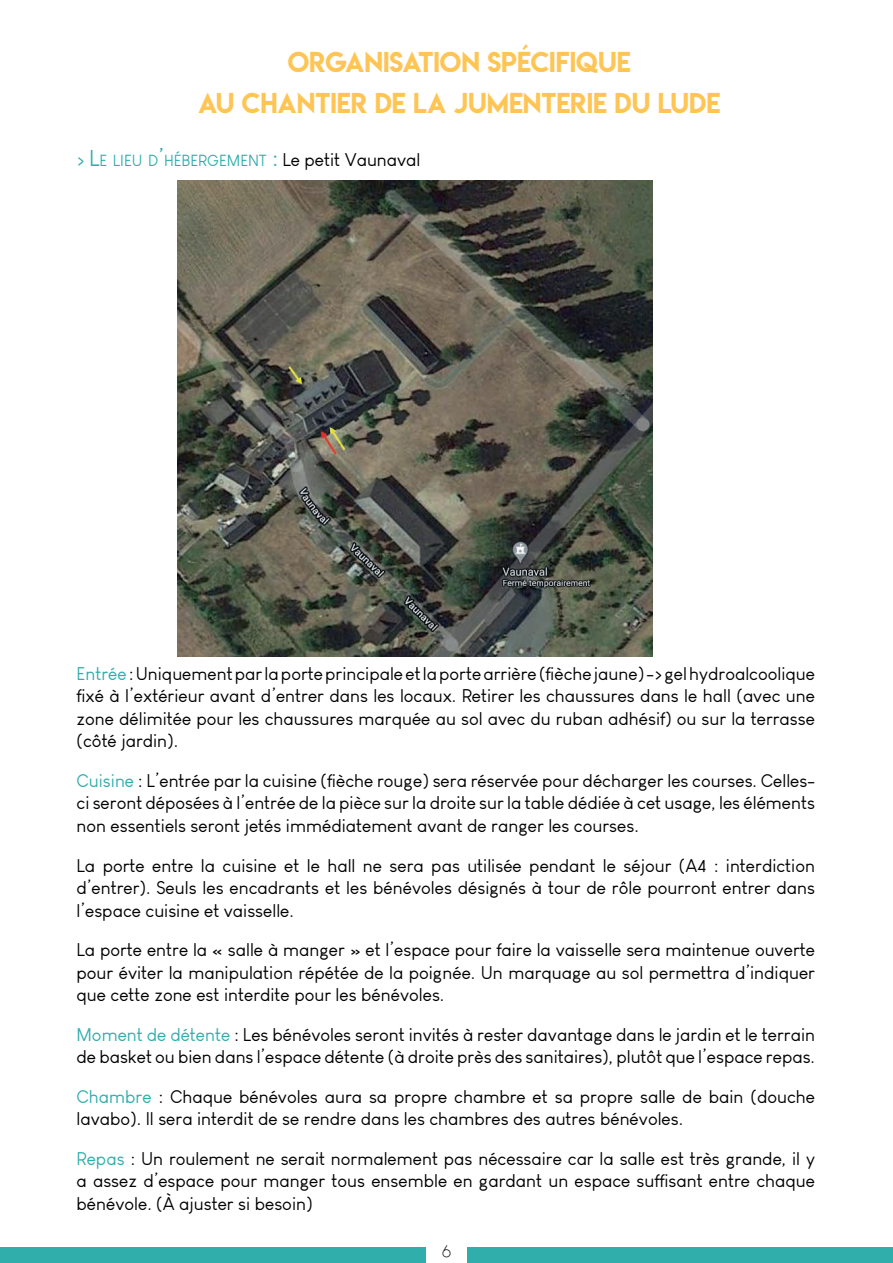
<style>
.page{position:relative;width:893px;height:1263px;background:#fff}
.page>*{position:absolute;margin:0;border:0;box-sizing:border-box;transform-origin:0 0}
.t1{font:25.5px/41.7px "Lemon Milk";color:#fec555;text-align:center}
.t2{font:18px/22.5px "Louis George Cafe";color:#000001;text-align:justify}
.t3{font:300 18px "Louis George Cafe";color:#000001}
.t4{font:15.75px "Louis George Cafe";color:#2faeac}
.s1{font-size:18px}
.s2{font-size:22.5px}
.s3{font-size:18px;color:#000001}
.s4{color:#2faeac}
</style>
<div class="page">
<div style="left:0;top:1247px;width:425px;height:16px;background:#2faeac"></div>
<div style="left:468px;top:1247px;width:425px;height:16px;background:#2faeac"></div>
<img style="left:178px;top:181px;width:475px;height:475px">
<h1 class="t1" style="left:198px;top:41px;width:523px">ORGANISATION SPÉCIFIQUE<br>AU CHANTIER DE LA JUMENTERIE DU LUDE</h1>
<p class="t4" style="left:77px;top:151px;width:345px"><span class="s1">&gt;</span> <span class="s2">L</span>E LIEU D<span class="s2">’</span>HÉBERGEMENT <span class="s2">:</span> <span class="s3">Le petit Vaunaval</span></p>
<p class="t2" style="left:77px;top:662px;width:740px"><span class="s4">Entrée</span> : Uniquement par la porte principale et la porte arrière (flèche jaune) -&gt; gel hydroalcoolique fixé à l’extérieur avant d’entrer dans les locaux. Retirer les chaussures dans le hall (avec une zone délimitée pour les chaussures marquée au sol avec du ruban adhésif) ou sur la terrasse (côté jardin).</p>
<p class="t2" style="left:77px;top:769px;width:740px"><span class="s4">Cuisine</span> : L’entrée par la cuisine (flèche rouge) sera réservée pour décharger les courses. Celles&shy;ci seront déposées à l’entrée de la pièce sur la droite sur la table dédiée à cet usage, les éléments non essentiels seront jetés immédiatement avant de ranger les courses.</p>
<p class="t2" style="left:77px;top:854px;width:740px">La porte entre la cuisine et le hall ne sera pas utilisée pendant le séjour (A4 : interdiction d’entrer). Seuls les encadrants et les bénévoles désignés à tour de rôle pourront entrer dans l’espace cuisine et vaisselle.</p>
<p class="t2" style="left:77px;top:938px;width:740px">La porte entre la « salle à manger » et l’espace pour faire la vaisselle sera maintenue ouverte pour éviter la manipulation répétée de la poignée. Un marquage au sol permettra d’indiquer que cette zone est interdite pour les bénévoles.</p>
<p class="t2" style="left:77px;top:1023px;width:740px"><span class="s4">Moment de détente</span> : Les bénévoles seront invités à rester davantage dans le jardin et le terrain de basket ou bien dans l’espace détente (à droite près des sanitaires), plutôt que l’espace repas.</p>
<p class="t2" style="left:77px;top:1085px;width:740px"><span class="s4">Chambre</span> : Chaque bénévoles aura sa propre chambre et sa propre salle de bain (douche lavabo). Il sera interdit de se rendre dans les chambres des autres bénévoles.</p>
<p class="t2" style="left:77px;top:1147px;width:740px"><span class="s4">Repas</span> : Un roulement ne serait normalement pas nécessaire car la salle est très grande, il y a assez d’espace pour manger tous ensemble en gardant un espace suffisant entre chaque bénévole. (À ajuster si besoin)</p>
<p class="t3" style="left:442px;top:1240px;width:11px">6</p>
</div>
